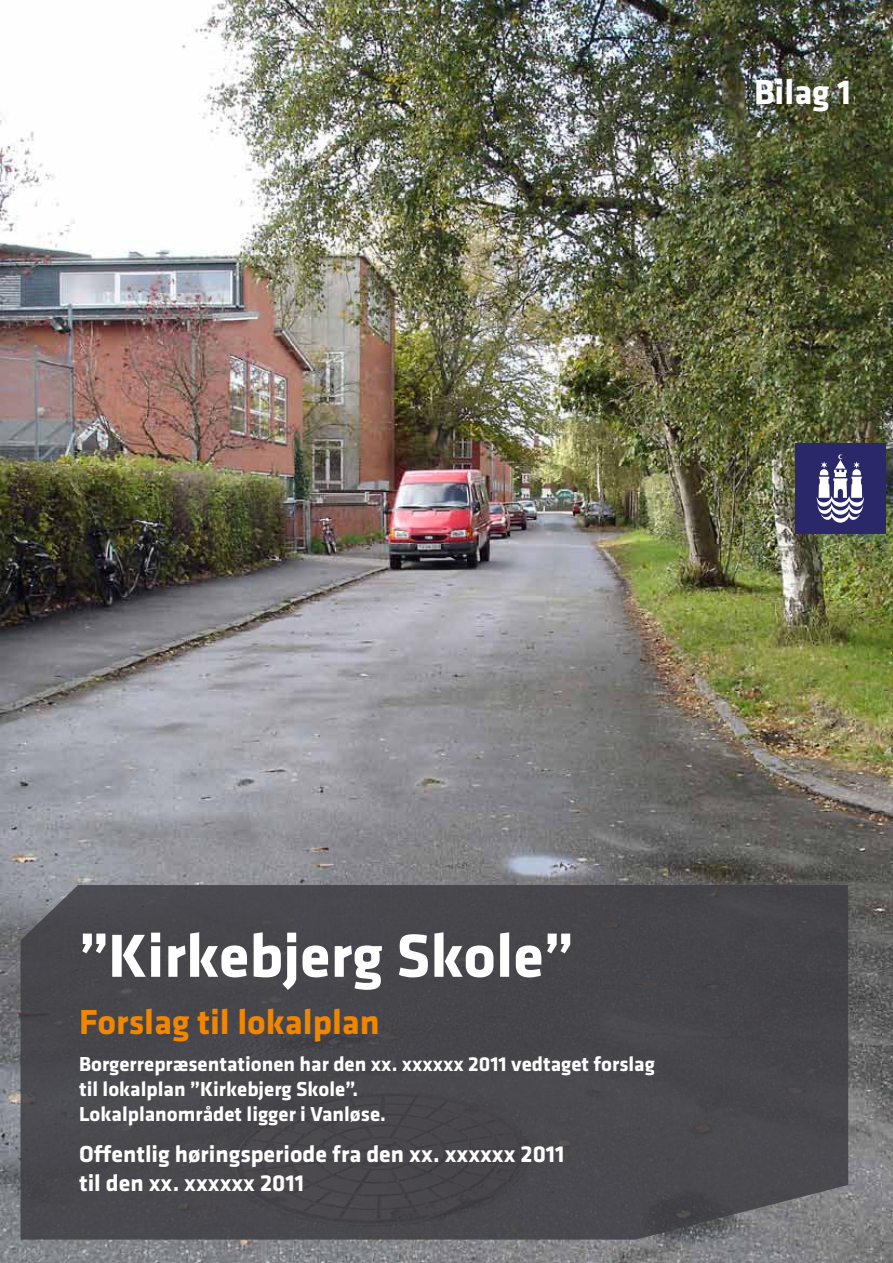
<style>
.page{position:relative;width:893px;height:1263px;background:#fff}
.page>*{position:absolute;margin:0;border:0;box-sizing:border-box;transform-origin:0 0}
.t1{font:700 63px "Klavika";color:#fff}
.t2{font:700 36px "Klavika";color:#f18700}
.t3{font:700 36px "Klavika";color:#fff}
.t4{font:700 24px/28.8px "Klavika";color:#fff}
.t5{font:700 21px/25.2px "Klavika";color:#fff}
</style>
<div class="page">
<img style="left:0;top:0;width:893px;height:1263px">
<div style="left:795px;top:443px;width:91px;height:91px;background:#2a2868"></div>
<svg style="left:817px;top:454px;width:47px;height:69px"></svg>
<div style="left:21px;top:885px;width:827px;height:354px;background:#48474c"></div>
<h2 class="t3" style="left:754px;top:78px;width:99px">Bilag 1</h2>
<h1 class="t1" style="left:79px;top:931px;width:497px">”Kirkebjerg Skole”</h1>
<h2 class="t2" style="left:79px;top:1008px;width:302px">Forslag til lokalplan</h2>
<p class="t5" style="left:79px;top:1053px;width:577px">Borgerrepræsentationen har den xx. xxxxxx 2011 vedtaget forslag til lokalplan ”Kirkebjerg Skole”.<br>Lokalplanområdet ligger i Vanløse.</p>
<p class="t4" style="left:79px;top:1142px;width:487px">Offentlig høringsperiode fra den xx. xxxxxx 2011 til den xx. xxxxxx 2011</p>
</div>
